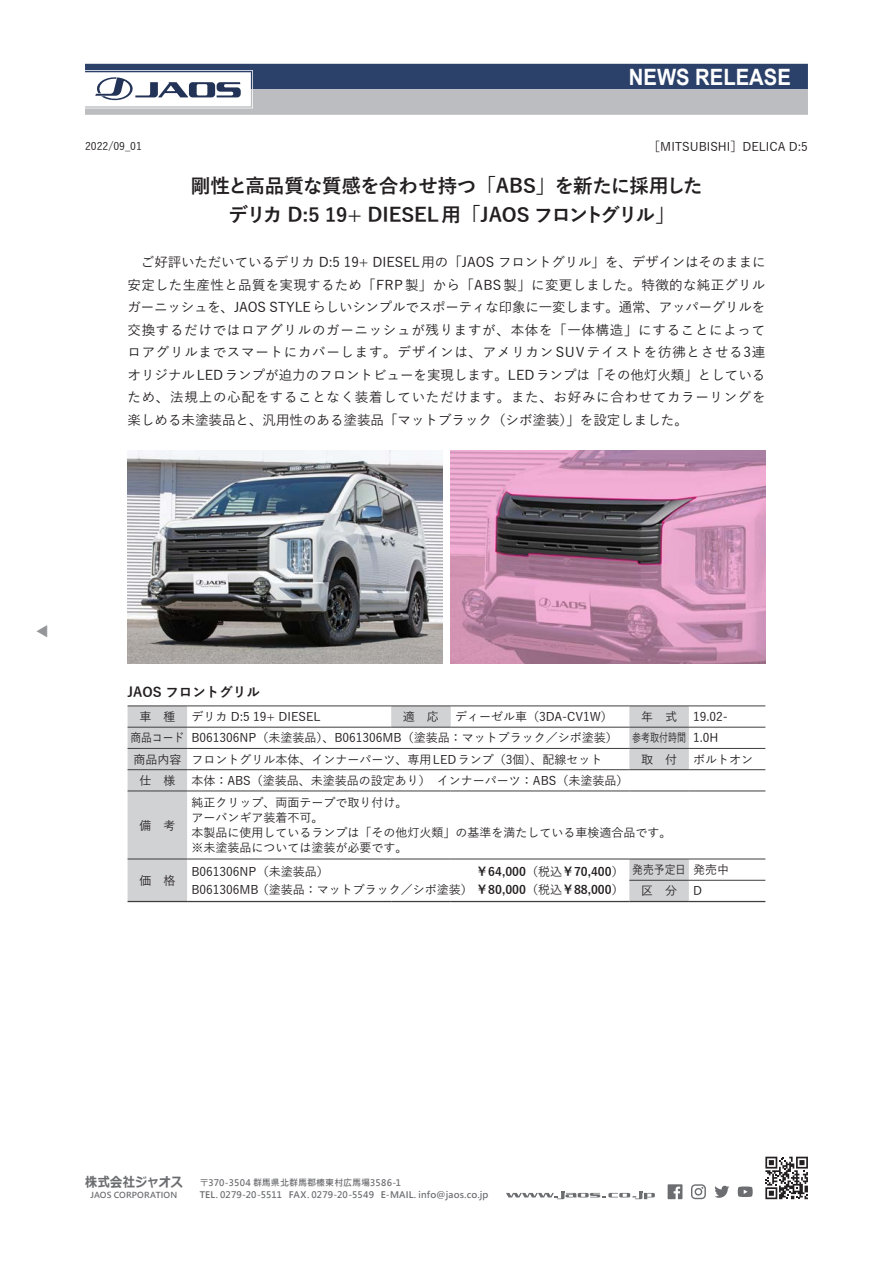
<style>
.page{position:relative;width:893px;height:1263px;background:#fff}
.page>*{position:absolute;margin:0;border:0;box-sizing:border-box;transform-origin:0 0}
.t1{font:700 22.5px "Arial";color:#fff;scale:.9 1}
.t2{font:700 19.5px "Yu Gothic";letter-spacing:-.02em;color:#231f20}
.ノーマル{font:500 13.5px/22.5px "Yu Gothic";color:#231f20;text-align:justify}
.t3{font:700 13.5px "Yu Gothic";color:#231f20}
.t4{font:700 13.5px "Meiryo";letter-spacing:.015em;color:#6c6d70;scale:.9 1}
.t5{font:500 13.5px "Yu Gothic";color:#939598}
.t6{font:500 12px "Yu Gothic";color:#231f20}
.t7{font:700 12px "Yu Gothic";color:#231f20}
.t8{font:500 12px "Yu Gothic";color:#231f20;scale:.9 1}
.t9{font:500 12px "Yu Gothic";color:#231f20;scale:.75 1}
.t10{font:500 10.5px "Yu Gothic";color:#231f20}
.t11{font:700 9px/12px "Microsoft Jheng Hei";letter-spacing:.015em;color:#6c6d70}
.t12{font:700 8.25px "Microsoft Jheng Hei";letter-spacing:.02em;color:#6c6d70}
.s1{font-weight:500}
.s2{font-weight:700}
</style>
<div class="page">
<svg style="left:85px;top:64px;width:723px;height:51px"></svg>
<svg style="left:765px;top:1157px;width:43px;height:42px"></svg>
<svg style="left:668px;top:1184px;width:14px;height:15px"></svg>
<svg style="left:691px;top:1184px;width:15px;height:15px"></svg>
<svg style="left:714px;top:1186px;width:15px;height:12px"></svg>
<svg style="left:738px;top:1186px;width:15px;height:11px"></svg>
<svg style="left:506px;top:1191px;width:149px;height:8px"></svg>
<img style="left:128px;top:451px;width:314px;height:212px">
<img style="left:451px;top:451px;width:314px;height:212px">
<svg style="left:128px;top:707px;width:561px;height:194px"></svg>
<hr style="left:128px;top:727px;width:59px;height:1px;background:#3e3e3f">
<hr style="left:187px;top:727px;width:204px;height:1px;background:#3e3e3f">
<hr style="left:391px;top:727px;width:60px;height:1px;background:#3e3e3f">
<hr style="left:451px;top:727px;width:178px;height:1px;background:#3e3e3f">
<hr style="left:128px;top:748px;width:59px;height:1px;background:#3e3e3f">
<hr style="left:187px;top:748px;width:204px;height:1px;background:#3e3e3f">
<hr style="left:391px;top:748px;width:60px;height:1px;background:#3e3e3f">
<hr style="left:451px;top:748px;width:178px;height:1px;background:#3e3e3f">
<hr style="left:128px;top:769px;width:59px;height:1px;background:#3e3e3f">
<hr style="left:187px;top:769px;width:204px;height:1px;background:#3e3e3f">
<hr style="left:391px;top:769px;width:60px;height:1px;background:#3e3e3f">
<hr style="left:451px;top:769px;width:178px;height:1px;background:#3e3e3f">
<hr style="left:629px;top:769px;width:60px;height:1px;background:#3e3e3f">
<hr style="left:689px;top:769px;width:76px;height:1px;background:#3e3e3f">
<hr style="left:128px;top:791px;width:59px;height:1px;background:#3e3e3f">
<hr style="left:187px;top:791px;width:204px;height:1px;background:#3e3e3f">
<hr style="left:391px;top:791px;width:60px;height:1px;background:#3e3e3f">
<hr style="left:451px;top:791px;width:178px;height:1px;background:#3e3e3f">
<hr style="left:629px;top:791px;width:60px;height:1px;background:#3e3e3f">
<hr style="left:689px;top:791px;width:76px;height:1px;background:#3e3e3f">
<hr style="left:128px;top:859px;width:59px;height:1px;background:#3e3e3f">
<hr style="left:187px;top:859px;width:204px;height:1px;background:#3e3e3f">
<hr style="left:391px;top:859px;width:60px;height:1px;background:#3e3e3f">
<hr style="left:451px;top:859px;width:178px;height:1px;background:#3e3e3f">
<hr style="left:629px;top:859px;width:60px;height:1px;background:#3e3e3f">
<hr style="left:689px;top:859px;width:76px;height:1px;background:#3e3e3f">
<hr style="left:629px;top:880px;width:60px;height:1px;background:#3e3e3f">
<hr style="left:689px;top:880px;width:76px;height:1px;background:#3e3e3f">
<hr style="left:128px;top:706px;width:59px;height:1px;background:#3e3e3f">
<hr style="left:187px;top:706px;width:204px;height:1px;background:#3e3e3f">
<hr style="left:391px;top:706px;width:60px;height:1px;background:#3e3e3f">
<hr style="left:451px;top:706px;width:178px;height:1px;background:#3e3e3f">
<hr style="left:629px;top:706px;width:60px;height:1px;background:#3e3e3f">
<hr style="left:689px;top:706px;width:76px;height:1px;background:#3e3e3f">
<hr style="left:629px;top:727px;width:60px;height:1px;background:#3e3e3f">
<hr style="left:689px;top:727px;width:76px;height:1px;background:#3e3e3f">
<hr style="left:629px;top:748px;width:60px;height:1px;background:#3e3e3f">
<hr style="left:689px;top:748px;width:76px;height:1px;background:#3e3e3f">
<hr style="left:629px;top:901px;width:60px;height:1px;background:#3e3e3f">
<hr style="left:689px;top:901px;width:76px;height:1px;background:#3e3e3f">
<hr style="left:187px;top:901px;width:204px;height:1px;background:#3e3e3f">
<hr style="left:391px;top:901px;width:60px;height:1px;background:#3e3e3f">
<hr style="left:451px;top:901px;width:178px;height:1px;background:#3e3e3f">
<hr style="left:128px;top:901px;width:59px;height:1px;background:#3e3e3f">
<h1 class="t1" style="left:629px;top:61px;width:182px">NEWS RELEASE</h1>
<p class="t10" style="left:85px;top:136px;width:58px">2022/09_01</p>
<p class="t6" style="left:648px;top:135px;width:161px">［MITSUBISHI］DELICA D:5</p>
<p class="t2" style="left:191px;top:175px;width:513px">剛性と高品質な質感を合わせ持つ「ABS」を新たに採用した</p>
<p class="t2" style="left:229px;top:203px;width:448px">デリカ D:5 19+ DIESEL用「JAOS フロントグリル」</p>
<p class="ノーマル" style="left:128px;top:249px;width:639px">　ご好評いただいているデリカ D:5 19+ DIESEL用の「JAOS フロントグリル」を、デザインはそのままに安定した生産性と品質を実現するため「FRP製」から「ABS製」に変更しました。特徴的な純正グリルガーニッシュを、JAOS STYLEらしいシンプルでスポーティな印象に一変します。通常、アッパーグリルを交換するだけではロアグリルのガーニッシュが残りますが、本体を「一体構造」にすることによってロアグリルまでスマートにカバーします。デザインは、アメリカンSUVテイストを彷彿とさせる3連オリジナルLEDランプが迫力のフロントビューを実現します。LEDランプは「その他灯火類」としているため、法規上の心配をすることなく装着していただけます。また、お好みに合わせてカラーリングを楽しめる未塗装品と、汎用性のある塗装品「マットブラック（シボ塗装）」を設定しました。</p>
<p class="t5" style="left:30px;top:638px;width:15px;rotate:-90deg">▲</p>
<p class="t3" style="left:128px;top:684px;width:134px">JAOS フロントグリル</p>
<p class="t6" style="left:139px;top:706px;width:37px">車　種</p>
<p class="t6" style="left:191px;top:706px;width:131px">デリカ D:5 19+ DIESEL</p>
<p class="t6" style="left:403px;top:706px;width:37px">適　応</p>
<p class="t6" style="left:455px;top:706px;width:159px">ディーゼル車（3DA-CV1W）</p>
<p class="t6" style="left:641px;top:706px;width:37px">年　式</p>
<p class="t6" style="left:693px;top:706px;width:36px">19.02-</p>
<p class="t8" style="left:130px;top:727px;width:61px">商品コード</p>
<p class="t6" style="left:191px;top:727px;width:428px">B061306NP（未塗装品）、B061306MB（塗装品：マットブラック／シボ塗装）</p>
<p class="t9" style="left:632px;top:727px;width:73px">参考取付時間</p>
<p class="t6" style="left:693px;top:727px;width:27px">1.0H</p>
<p class="t6" style="left:133px;top:748px;width:49px">商品内容</p>
<p class="t6" style="left:191px;top:748px;width:413px">フロントグリル本体、インナーパーツ、専用LEDランプ（3個）、配線セット</p>
<p class="t6" style="left:641px;top:748px;width:37px">取　付</p>
<p class="t6" style="left:693px;top:748px;width:61px">ボルトオン</p>
<p class="t6" style="left:139px;top:769px;width:37px">仕　様</p>
<p class="t6" style="left:191px;top:769px;width:438px">本体：ABS（塗装品、未塗装品の設定あり）　インナーパーツ：ABS（未塗装品）</p>
<p class="t6" style="left:139px;top:814px;width:37px">備　考</p>
<p class="t6" style="left:191px;top:791px;width:217px">純正クリップ、両面テープで取り付け。</p>
<p class="t6" style="left:191px;top:806px;width:133px">アーバンギア装着不可。</p>
<p class="t6" style="left:191px;top:821px;width:481px">本製品に使用しているランプは「その他灯火類」の基準を満たしている車検適合品です。</p>
<p class="t6" style="left:191px;top:836px;width:217px">※未塗装品については塗装が必要です。</p>
<p class="t6" style="left:139px;top:869px;width:37px">価　格</p>
<p class="t6" style="left:191px;top:860px;width:139px">B061306NP （未塗装品）</p>
<p class="t7" style="left:476px;top:864px;width:149px">￥64,000<span class="s1">（税込</span>￥70,400<span class="s1">）</span></p>
<p class="t6" style="left:191px;top:878px;width:434px">B061306MB （塗装品：マットブラック／シボ塗装）<span class="s2">￥80,000</span>（税込<span class="s2">￥88,000</span>）</p>
<p class="t8" style="left:632px;top:859px;width:61px">発売予定日</p>
<p class="t6" style="left:693px;top:859px;width:37px">発売中</p>
<p class="t6" style="left:641px;top:880px;width:37px">区　分</p>
<p class="t6" style="left:693px;top:880px;width:10px">D</p>
<p class="t4" style="left:85px;top:1172px;width:110px">株式会社ジャオス</p>
<p class="t11" style="left:200px;top:1177px;width:290px">〒370-3504 群馬県北群馬郡榛東村広馬場3586-1<br>TEL. 0279-20-5511 FAX. 0279-20-5549 E-MAIL. info@jaos.co.jp</p>
<p class="t12" style="left:91px;top:1190px;width:88px">JAOS CORPORATION</p>
</div>
